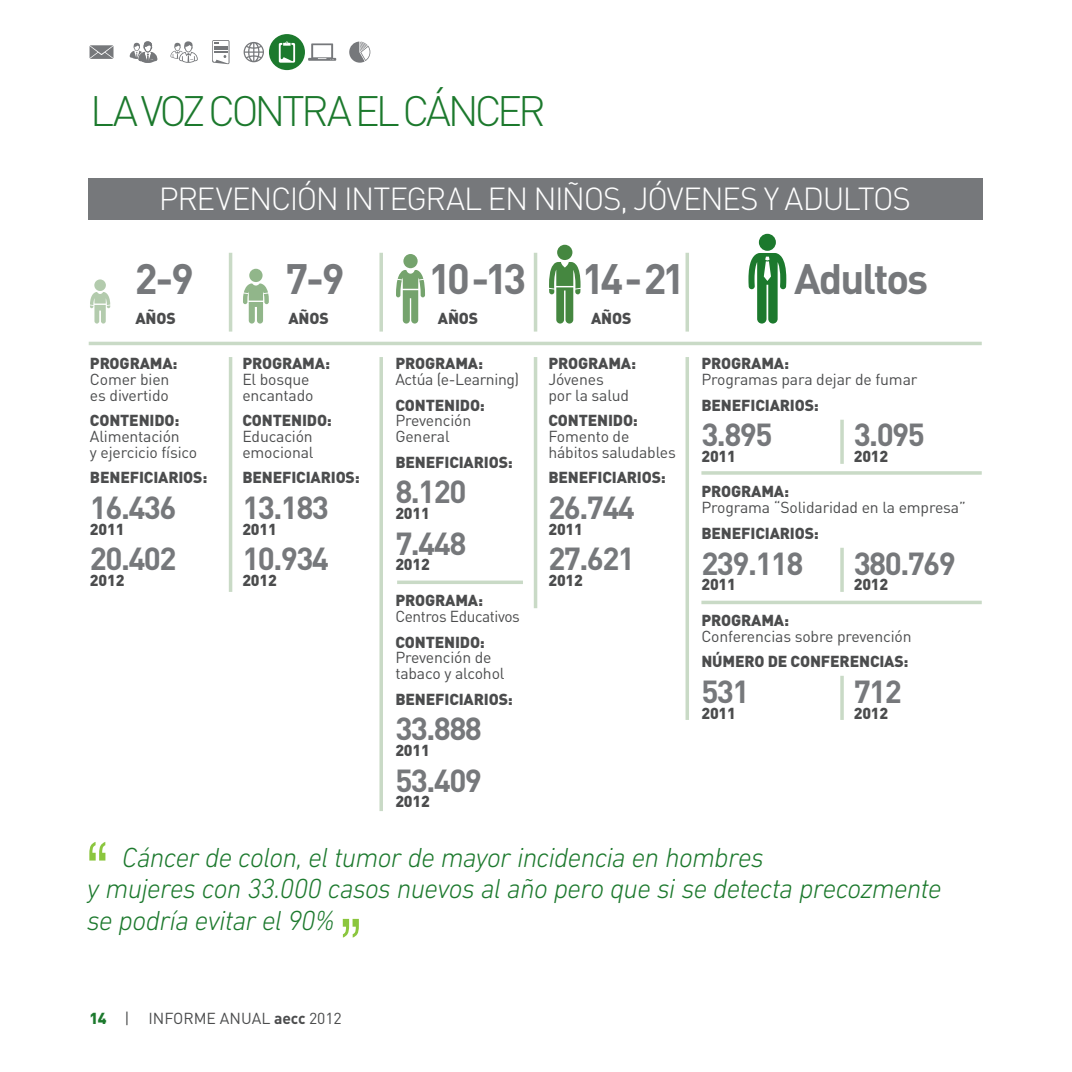
<style>
.page{position:relative;width:1072px;height:1072px;background:#fff}
.page>*{position:absolute;margin:0;border:0;box-sizing:border-box;transform-origin:0 0}
.DESTACADOS{font:condensed 73.5px "Helvetica";color:#8bc63e}
.t1{font:700 42px "DIN Pro";letter-spacing:-.055em;color:#76787b}
.t2{font:300 42px "DIN Pro";letter-spacing:-.09em;color:#1c792d}
.t3{font:700 31.5px "DIN Pro";letter-spacing:-.05em;color:#76787b}
.t4{font:300 31.5px "DIN Pro";letter-spacing:-.045em;color:#fff}
.DESTACADOS-2{font:italic 300 28px/31.5px "DIN Next LT Pro";letter-spacing:-.025em;color:#1c792d}
.t5{font:15.75px/15.8px "DIN Pro";letter-spacing:-.01em;color:#4b4c4d}
.t6{font:900 15.75px "DIN Pro";letter-spacing:-.01em;color:#4b4c4d}
.s1{font-weight:900}
.s2{font-weight:900;color:#1c792d}
.s3{font-weight:700}
</style>
<div class="page">
<svg style="left:89px;top:45px;width:24px;height:14px"></svg>
<svg style="left:308px;top:43px;width:28px;height:18px"></svg>
<svg style="left:243px;top:42px;width:21px;height:20px"></svg>
<svg style="left:170px;top:41px;width:28px;height:22px"></svg>
<svg style="left:129px;top:41px;width:28px;height:22px"></svg>
<svg style="left:349px;top:42px;width:21px;height:21px"></svg>
<svg style="left:212px;top:40px;width:17px;height:24px"></svg>
<hr style="left:229px;top:357px;width:3px;height:235px;background:#c9dac6">
<hr style="left:229px;top:253px;width:3px;height:78px;background:#c9dac6">
<svg style="left:379px;top:357px;width:4px;height:454px;background:#cfdecc"></svg>
<svg style="left:379px;top:253px;width:4px;height:78px"></svg>
<hr style="left:534px;top:357px;width:3px;height:251px;background:#c9dac6">
<hr style="left:534px;top:253px;width:3px;height:78px;background:#c9dac6">
<svg style="left:685px;top:357px;width:4px;height:363px"></svg>
<svg style="left:685px;top:253px;width:4px;height:78px"></svg>
<hr style="left:840px;top:420px;width:3px;height:44px;background:#c9dac6">
<hr style="left:840px;top:548px;width:3px;height:44px;background:#c9dac6">
<hr style="left:840px;top:675px;width:3px;height:45px;background:#c9dac6">
<svg style="left:243px;top:269px;width:26px;height:54px"></svg>
<svg style="left:396px;top:254px;width:29px;height:69px"></svg>
<svg style="left:549px;top:245px;width:31px;height:78px"></svg>
<svg style="left:90px;top:279px;width:20px;height:44px"></svg>
<svg style="left:748px;top:253px;width:38px;height:70px"></svg>
<div style="left:759px;top:234px;width:17px;height:17px;background:#1c792d;border-radius:50%"></div>
<hr style="left:89px;top:342px;width:892px;height:3px;background:#c9dac6">
<hr style="left:701px;top:471px;width:280px;height:3px;background:#c9dac6">
<svg style="left:701px;top:600px;width:280px;height:4px"></svg>
<svg style="left:397px;top:580px;width:126px;height:4px"></svg>
<div style="left:269px;top:34px;width:36px;height:36px;background:#1c792d;border-radius:50%"></div>
<svg style="left:278px;top:41px;width:17px;height:22px"></svg>
<div style="left:88px;top:179px;width:894px;height:41px;background:#76787b"></div>
<p class="t2" style="left:90px;top:78px;width:457px">LA VOZ CONTRA EL CÁNCER</p>
<p class="t4" style="left:159px;top:174px;width:753px">PREVENCIÓN INTEGRAL EN NIÑOS, JÓVENES Y ADULTOS</p>
<p class="t1" style="left:135px;top:244px;width:61px">2-9</p>
<p class="t1" style="left:285px;top:244px;width:61px">7-9</p>
<p class="t1" style="left:428px;top:244px;width:99px">10 -13</p>
<p class="t1" style="left:581px;top:244px;width:105px">14 - 21</p>
<p class="t1" style="left:794px;top:244px;width:135px">Adultos</p>
<p class="t6" style="left:135px;top:305px;width:42px">AÑOS</p>
<p class="t6" style="left:288px;top:305px;width:42px">AÑOS</p>
<p class="t6" style="left:438px;top:305px;width:42px">AÑOS</p>
<p class="t6" style="left:591px;top:305px;width:42px">AÑOS</p>
<p class="t5" style="left:90px;top:354px;width:89px"><span class="s1">PROGRAMA:<br></span>Comer bien es divertido</p>
<p class="t5" style="left:90px;top:411px;width:109px"><span class="s1">CONTENIDO:<br></span>Alimentación<br>y ejercicio físico</p>
<p class="t6" style="left:90px;top:464px;width:119px">BENEFICIARIOS:</p>
<p class="t3" style="left:90px;top:481px;width:88px">16.436</p>
<p class="t6" style="left:90px;top:515px;width:36px">2011</p>
<p class="t3" style="left:90px;top:533px;width:88px">20.402</p>
<p class="t6" style="left:90px;top:567px;width:36px">2012</p>
<p class="t5" style="left:242px;top:354px;width:89px"><span class="s1">PROGRAMA:<br></span>El bosque encantado</p>
<p class="t5" style="left:242px;top:411px;width:91px"><span class="s1">CONTENIDO:<br></span>Educación emocional</p>
<p class="t6" style="left:242px;top:464px;width:119px">BENEFICIARIOS:</p>
<p class="t3" style="left:242px;top:481px;width:88px">13.183</p>
<p class="t6" style="left:242px;top:515px;width:36px">2011</p>
<p class="t3" style="left:242px;top:533px;width:88px">10.934</p>
<p class="t6" style="left:242px;top:567px;width:36px">2012</p>
<p class="t5" style="left:395px;top:354px;width:125px"><span class="s1">PROGRAMA:<br></span>Actúa (e-Learning)</p>
<p class="t5" style="left:395px;top:395px;width:91px"><span class="s1">CONTENIDO:<br></span>Prevención<br>General</p>
<p class="t6" style="left:395px;top:448px;width:119px">BENEFICIARIOS:</p>
<p class="t3" style="left:395px;top:465px;width:73px">8.120</p>
<p class="t6" style="left:395px;top:500px;width:36px">2011</p>
<p class="t3" style="left:395px;top:517px;width:73px">7.448</p>
<p class="t6" style="left:395px;top:551px;width:36px">2012</p>
<p class="t5" style="left:395px;top:591px;width:126px"><span class="s1">PROGRAMA:<br></span>Centros Educativos</p>
<p class="t5" style="left:395px;top:632px;width:111px"><span class="s1">CONTENIDO:<br></span>Prevención de tabaco y alcohol</p>
<p class="t6" style="left:395px;top:685px;width:119px">BENEFICIARIOS:</p>
<p class="t3" style="left:395px;top:702px;width:88px">33.888</p>
<p class="t6" style="left:395px;top:736px;width:36px">2011</p>
<p class="t3" style="left:395px;top:754px;width:88px">53.409</p>
<p class="t6" style="left:395px;top:788px;width:36px">2012</p>
<p class="t5" style="left:548px;top:354px;width:89px"><span class="s1">PROGRAMA:<br></span>Jóvenes<br>por la salud</p>
<p class="t5" style="left:548px;top:411px;width:129px"><span class="s1">CONTENIDO:<br></span>Fomento de hábitos saludables</p>
<p class="t6" style="left:548px;top:464px;width:119px">BENEFICIARIOS:</p>
<p class="t3" style="left:548px;top:481px;width:88px">26.744</p>
<p class="t6" style="left:548px;top:515px;width:36px">2011</p>
<p class="t3" style="left:548px;top:533px;width:88px">27.621</p>
<p class="t6" style="left:548px;top:567px;width:36px">2012</p>
<p class="t5" style="left:701px;top:354px;width:217px"><span class="s1">PROGRAMA:<br></span>Programas para dejar de fumar</p>
<p class="t6" style="left:701px;top:391px;width:119px">BENEFICIARIOS:</p>
<p class="t3" style="left:701px;top:408px;width:73px">3.895</p>
<p class="t3" style="left:853px;top:408px;width:73px">3.095</p>
<p class="t6" style="left:701px;top:442px;width:36px">2011</p>
<p class="t6" style="left:853px;top:442px;width:36px">2012</p>
<p class="t5" style="left:701px;top:482px;width:266px"><span class="s1">PROGRAMA:<br></span>Programa “Solidaridad en la empresa”</p>
<p class="t6" style="left:701px;top:519px;width:119px">BENEFICIARIOS:</p>
<p class="t3" style="left:701px;top:537px;width:104px">239.118</p>
<p class="t3" style="left:853px;top:537px;width:104px">380.769</p>
<p class="t6" style="left:701px;top:571px;width:36px">2011</p>
<p class="t6" style="left:853px;top:571px;width:36px">2012</p>
<p class="t5" style="left:701px;top:611px;width:212px"><span class="s1">PROGRAMA:<br></span>Conferencias sobre prevención</p>
<p class="t6" style="left:701px;top:648px;width:209px">NÚMERO DE CONFERENCIAS:</p>
<p class="t3" style="left:701px;top:665px;width:50px">531</p>
<p class="t3" style="left:853px;top:665px;width:50px">712</p>
<p class="t6" style="left:701px;top:699px;width:36px">2011</p>
<p class="t6" style="left:853px;top:699px;width:36px">2012</p>
<p class="DESTACADOS" style="left:87px;top:825px;width:22px">“</p>
<p class="DESTACADOS-2" style="left:87px;top:841px;width:855px;text-indent:35px">Cáncer de colon, el tumor de mayor incidencia en hombres<br>y mujeres con 33.000 casos nuevos al año pero que si se detecta precozmente se podría evitar el 90%</p>
<p class="DESTACADOS" style="left:341px;top:902px;width:22px">”</p>
<p class="t5" style="left:89px;top:1009px;width:254px"><span class="s2">14</span> | INFORME ANUAL <span class="s3">aecc</span> 2012</p>
</div>
